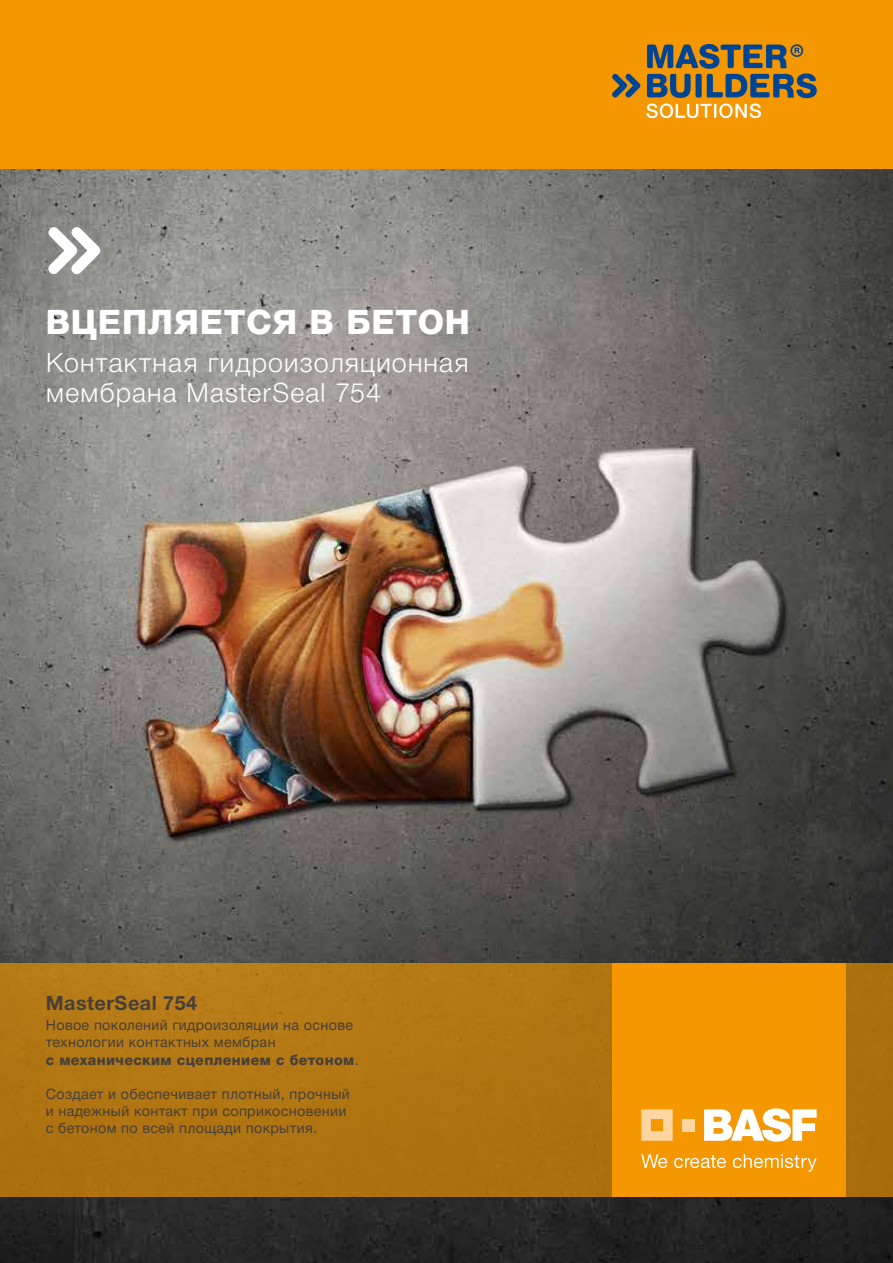
<style>
.page{position:relative;width:893px;height:1263px;background:#fff}
.page>*{position:absolute;margin:0;border:0;box-sizing:border-box;transform-origin:0 0}
.t1{font:33.9px "Helvetica 8 Heavy";letter-spacing:.025em;color:#fff}
.t2{font:26.7px/29.8px "Helvetica 4 Light";letter-spacing:.045em;color:#fff}
.t3{font:19.8px "Helvetica 7 Bold";letter-spacing:.025em;color:#453f39}
.t4{font:14.25px/17.1px "Helvetica 5 Normal";letter-spacing:.025em;color:#453f39}
.t5{font:14.25px "Helvetica 8 Heavy";letter-spacing:.025em;color:#453f39}
.s1{font-family:"Helvetica 5 Normal"}
</style>
<div class="page">
<img style="left:0;top:169px;width:893px;height:1094px">
<div style="left:0;top:0;width:893px;height:169px;background:#f49700"></div>
<svg style="left:612px;top:74px;width:28px;height:24px"></svg>
<svg style="left:646px;top:44px;width:171px;height:74px"></svg>
<div style="left:0;top:963px;width:893px;height:234px;background:#b07412"></div>
<div style="left:612px;top:963px;width:234px;height:234px;background:#f49700"></div>
<svg style="left:641px;top:1109px;width:32px;height:32px"></svg>
<div style="left:682px;top:1119px;width:12px;height:12px;background:#fdd5a1"></div>
<svg style="left:704px;top:1108px;width:113px;height:34px"></svg>
<svg style="left:641px;top:1154px;width:26px;height:14px"></svg>
<svg style="left:674px;top:1155px;width:52px;height:13px"></svg>
<svg style="left:733px;top:1154px;width:84px;height:18px"></svg>
<svg style="left:48px;top:227px;width:52px;height:47px"></svg>
<h1 class="t1" style="left:46px;top:303px;width:426px">ВЦЕПЛЯЕТСЯ В БЕТОН</h1>
<h2 class="t2" style="left:46px;top:348px;width:424px">Контактная гидроизоляционная мембрана MasterSeal 754</h2>
<h3 class="t3" style="left:46px;top:992px;width:153px">MasterSeal 754</h3>
<p class="t4" style="left:46px;top:1017px;width:309px">Новое поколений гидроизоляции на основе технологии контактных мембран</p>
<p class="t5" style="left:46px;top:1052px;width:314px">с механическим сцеплением с бетоном<span class="s1">.</span></p>
<p class="t4" style="left:46px;top:1085px;width:306px">Создает и обеспечивает плотный, прочный и надежный контакт при соприкосновении с бетоном по всей площади покрытия.</p>
</div>
